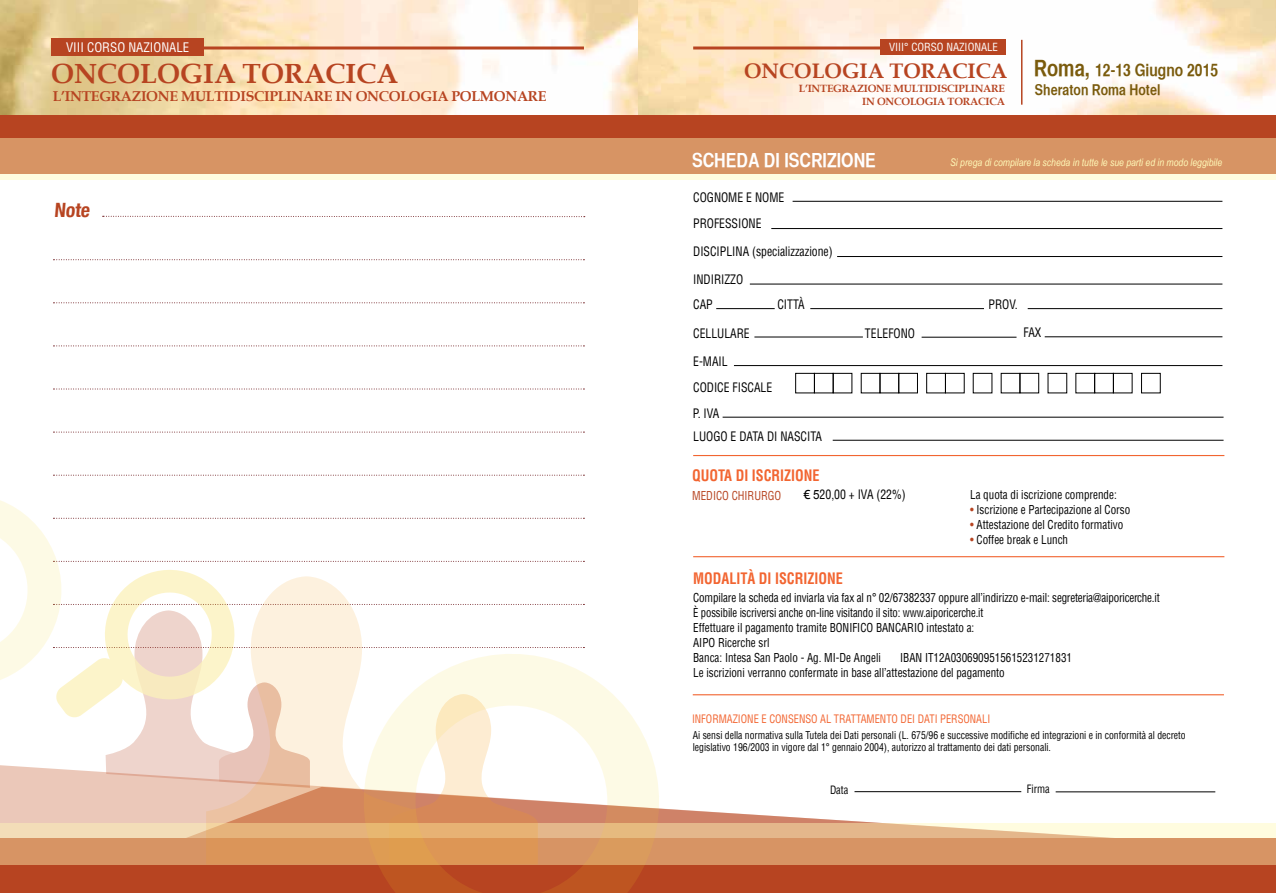
<style>
.page{position:relative;width:1276px;height:893px;background:#fff}
.page>*{position:absolute;margin:0;border:0;box-sizing:border-box;transform-origin:0 0}
.t1{font:700 27.75px "Book Antiqua";color:#b74421}
.t2{font:700 21px "Book Antiqua";color:#b74421}
.t3{font:700 condensed 19.65px "Helvetica Neue";color:#b74421}
.t4{font:19.5px "Helvetica CY Bold";color:#fff}
.t5{font:16.95px "Helvetica CY Bold";color:#7a5b0d}
.t6{font:700 condensed 15.45px "Helvetica";color:#f26531;scale:.92 1}
.t7{font:15px "Helvetica CY Bold";color:#7a5b0d}
.t8{font:700 14.25px "Book Antiqua";letter-spacing:-.02em;color:#b74421}
.t9{font:condensed 12.9px "Helvetica";color:#fff}
.t10{font:condensed 12.75px/27px "Helvetica";color:#000;scale:.92 1}
.t11{font:condensed 12px/15px "Helvetica";color:#000;scale:.92 1}
.t12{font:condensed 12px "Helvetica";color:#b74421;scale:.92 1}
.t13{font:condensed 11.4px "Helvetica";color:#f26531;scale:.92 1}
.t14{font:condensed 11.25px "Helvetica";color:#000;scale:.92 1}
.t15{font:condensed 10.95px "Helvetica";color:#fff}
.t16{font:condensed 10.5px/11.4px "Helvetica";color:#000;scale:.92 1}
.t17{font:italic 10.5px "Arial Narrow";color:#fff9b8}
.t18{font:700 10.5px/13.5px "Book Antiqua";letter-spacing:-.02em;color:#b74421;text-align:right}
.s1{font-size:22.5px}
.s2{font-family:"Aller";font-stretch:normal}
.s3{font-family:"Arial";font-stretch:normal}
.s4{color:#b74421}
</style>
<div class="page">
<img style="left:638px;top:0;width:638px;height:115px">
<img style="left:0;top:0;width:637px;height:115px">
<hr style="left:693px;top:47px;width:307px;height:3px;background:#b74421">
<div style="left:0;top:115px;width:1276px;height:58px;background:#b74421"></div>
<svg style="left:0;top:138px;width:1276px;height:42px;background:#dca275"></svg>
<svg style="left:103px;top:216px;width:482px;height:1px"></svg>
<svg style="left:53px;top:259px;width:531px;height:1px"></svg>
<svg style="left:53px;top:302px;width:531px;height:1px"></svg>
<svg style="left:53px;top:346px;width:531px;height:1px"></svg>
<svg style="left:53px;top:389px;width:531px;height:1px"></svg>
<svg style="left:53px;top:432px;width:531px;height:1px"></svg>
<svg style="left:679px;top:791px;width:510px;height:32px"></svg>
<div style="left:0;top:838px;width:1276px;height:55px;background:#b74421"></div>
<svg style="left:679px;top:823px;width:597px;height:41px;background:#e0ac80"></svg>
<svg style="left:379px;top:647px;width:300px;height:246px"></svg>
<svg style="left:0;top:475px;width:584px;height:390px"></svg>
<hr style="left:693px;top:455px;width:531px;height:1px;background:#f26531">
<hr style="left:693px;top:694px;width:531px;height:1px;background:#f26531">
<hr style="left:693px;top:556px;width:531px;height:1px;background:#f26531">
<hr style="left:854px;top:791px;width:167px;height:1px;background:#000">
<hr style="left:1055px;top:792px;width:160px;height:1px;background:#000">
<hr style="left:754px;top:337px;width:109px;height:1px;background:#000">
<hr style="left:921px;top:337px;width:95px;height:1px;background:#000">
<hr style="left:792px;top:201px;width:430px;height:1px;background:#000">
<hr style="left:771px;top:228px;width:451px;height:1px;background:#000">
<hr style="left:837px;top:256px;width:385px;height:1px;background:#000">
<hr style="left:750px;top:284px;width:472px;height:1px;background:#000">
<hr style="left:832px;top:440px;width:391px;height:1px;background:#000">
<hr style="left:722px;top:417px;width:501px;height:1px;background:#000">
<hr style="left:734px;top:365px;width:488px;height:1px;background:#000">
<hr style="left:1044px;top:337px;width:178px;height:1px;background:#000">
<hr style="left:1027px;top:308px;width:195px;height:1px;background:#000">
<hr style="left:810px;top:308px;width:174px;height:1px;background:#000">
<hr style="left:716px;top:308px;width:58px;height:1px;background:#000">
<div style="left:795px;top:373px;width:19px;height:20px;border:1px solid #000"></div>
<div style="left:833px;top:373px;width:19px;height:20px;border:1px solid #000"></div>
<div style="left:814px;top:373px;width:19px;height:20px;border:1px solid #000"></div>
<div style="left:861px;top:373px;width:19px;height:20px;border:1px solid #000"></div>
<div style="left:898px;top:373px;width:20px;height:20px;border:1px solid #000"></div>
<div style="left:879px;top:373px;width:20px;height:20px;border:1px solid #000"></div>
<div style="left:1075px;top:373px;width:20px;height:20px;border:1px solid #000"></div>
<div style="left:1113px;top:373px;width:19px;height:20px;border:1px solid #000"></div>
<div style="left:1094px;top:373px;width:19px;height:20px;border:1px solid #000"></div>
<div style="left:926px;top:373px;width:19px;height:20px;border:1px solid #000"></div>
<div style="left:945px;top:373px;width:19px;height:20px;border:1px solid #000"></div>
<div style="left:1001px;top:373px;width:19px;height:20px;border:1px solid #000"></div>
<div style="left:1019px;top:373px;width:20px;height:20px;border:1px solid #000"></div>
<div style="left:1141px;top:373px;width:19px;height:20px;border:1px solid #000"></div>
<hr style="left:1021px;top:40px;width:1px;height:65px;background:#b74421">
<div style="left:880px;top:39px;width:125px;height:15px;background:#b74421"></div>
<hr style="left:61px;top:47px;width:523px;height:3px;background:#b74421">
<div style="left:52px;top:38px;width:152px;height:18px;background:#b74421"></div>
<p class="t9" style="left:66px;top:39px;width:125px">VIII CORSO NAZIONALE</p>
<h1 class="t1" style="left:51px;top:57px;width:348px">ONCOLOGIA TORACICA</h1>
<p class="t8" style="left:53px;top:88px;width:495px">L’INTEGRAZIONE MULTIDISCIPLINARE IN ONCOLOGIA POLMONARE</p>
<h3 class="t3" style="left:54px;top:193px;width:40px">Note</h3>
<p class="t15" style="left:889px;top:40px;width:110px">VIII° CORSO NAZIONALE</p>
<h2 class="t2" style="left:744px;top:59px;width:265px">ONCOLOGIA TORACICA</h2>
<p class="t18" style="left:799px;top:81px;width:208px">L’INTEGRAZIONE MULTIDISCIPLINARE<br>IN ONCOLOGIA TORACICA</p>
<h3 class="t5" style="left:1033px;top:60px;width:186px"><span class="s1">Roma,</span> 12-13 Giugno 2015</h3>
<p class="t7" style="left:1035px;top:81px;width:127px">Sheraton Roma Hotel</p>
<h3 class="t4" style="left:692px;top:148px;width:185px">SCHEDA DI ISCRIZIONE</h3>
<p class="t17" style="left:950px;top:155px;width:273px">Si prega di compilare la scheda in tutte le sue parti ed in modo leggibile</p>
<p class="t10" style="left:693px;top:184px;width:153px">COGNOME E NOME<br>PROFESSIONE<br>DISCIPLINA (specializzazione)</p>
<p class="t10" style="left:693px;top:267px;width:56px;line-height:25px">INDIRIZZO<br>CAP</p>
<p class="t10" style="left:777px;top:291px;width:31px">CITTÀ</p>
<p class="t10" style="left:988px;top:291px;width:33px">PROV.</p>
<p class="t10" style="left:693px;top:320px;width:63px">CELLULARE</p>
<p class="t10" style="left:865px;top:320px;width:56px">TELEFONO</p>
<p class="t10" style="left:1023px;top:319px;width:21px">FAX</p>
<p class="t10" style="left:693px;top:348px;width:87px;line-height:26.2px">E-MAIL<br>CODICE FISCALE</p>
<p class="t10" style="left:693px;top:423px;width:142px">LUOGO E DATA DI NASCITA</p>
<p class="t10" style="left:693px;top:400px;width:31px">P. IVA</p>
<p class="t6" style="left:692px;top:465px;width:140px">QUOTA DI ISCRIZIONE</p>
<p class="t12" style="left:692px;top:488px;width:98px">MEDICO CHIRURGO</p>
<p class="t10" style="left:803px;top:480px;width:113px"><span class="s2">€</span> <span class="s3">5</span>20,00 + IVA (22%)</p>
<p class="t11" style="left:970px;top:487px;width:161px">La quota di iscrizione comprende:</p>
<p class="t11" style="left:970px;top:502px;width:175px"><span class="s4">•</span> Iscrizione e Partecipazione al Corso</p>
<p class="t11" style="left:970px;top:517px;width:168px"><span class="s4">•</span> Attestazione del Credito formativo</p>
<p class="t11" style="left:970px;top:532px;width:108px"><span class="s4">•</span> Coffee break e Lunch</p>
<p class="t6" style="left:693px;top:569px;width:164px">MODALITÀ DI ISCRIZIONE</p>
<p class="t11" style="left:693px;top:590px;width:508px">Compilare la scheda ed inviarla via fax al n° 02/67382337 oppure all’indirizzo e-mail: segreteria@aiporicerche.it È possibile iscriversi anche on-line visitando il sito: www.aiporicerche.it<br>Effettuare il pagamento tramite BONIFICO BANCARIO intestato a:<br>AIPO Ricerche srl<br>Banca: Intesa San Paolo - Ag. MI-De Angeli</p>
<p class="t11" style="left:693px;top:650px;width:413px;text-indent:207px">IBAN IT12A0306909515615231271831<br>Le iscrizioni verranno confermate in base all’attestazione del pagamento</p>
<p class="t13" style="left:692px;top:712px;width:326px">INFORMAZIONE E CONSENSO AL TRATTAMENTO DEI DATI PERSONALI</p>
<p class="t16" style="left:693px;top:729px;width:537px">Ai sensi della normativa sulla Tutela dei Dati personali (L. 675/96 e successive modifiche ed integrazioni e in conformità al decreto legislativo 196/2003 in vigore dal 1° gennaio 2004), autorizzo al trattamento dei dati personali.</p>
<p class="t14" style="left:830px;top:782px;width:21px">Data</p>
<p class="t14" style="left:1027px;top:782px;width:26px">Firma</p>
</div>
